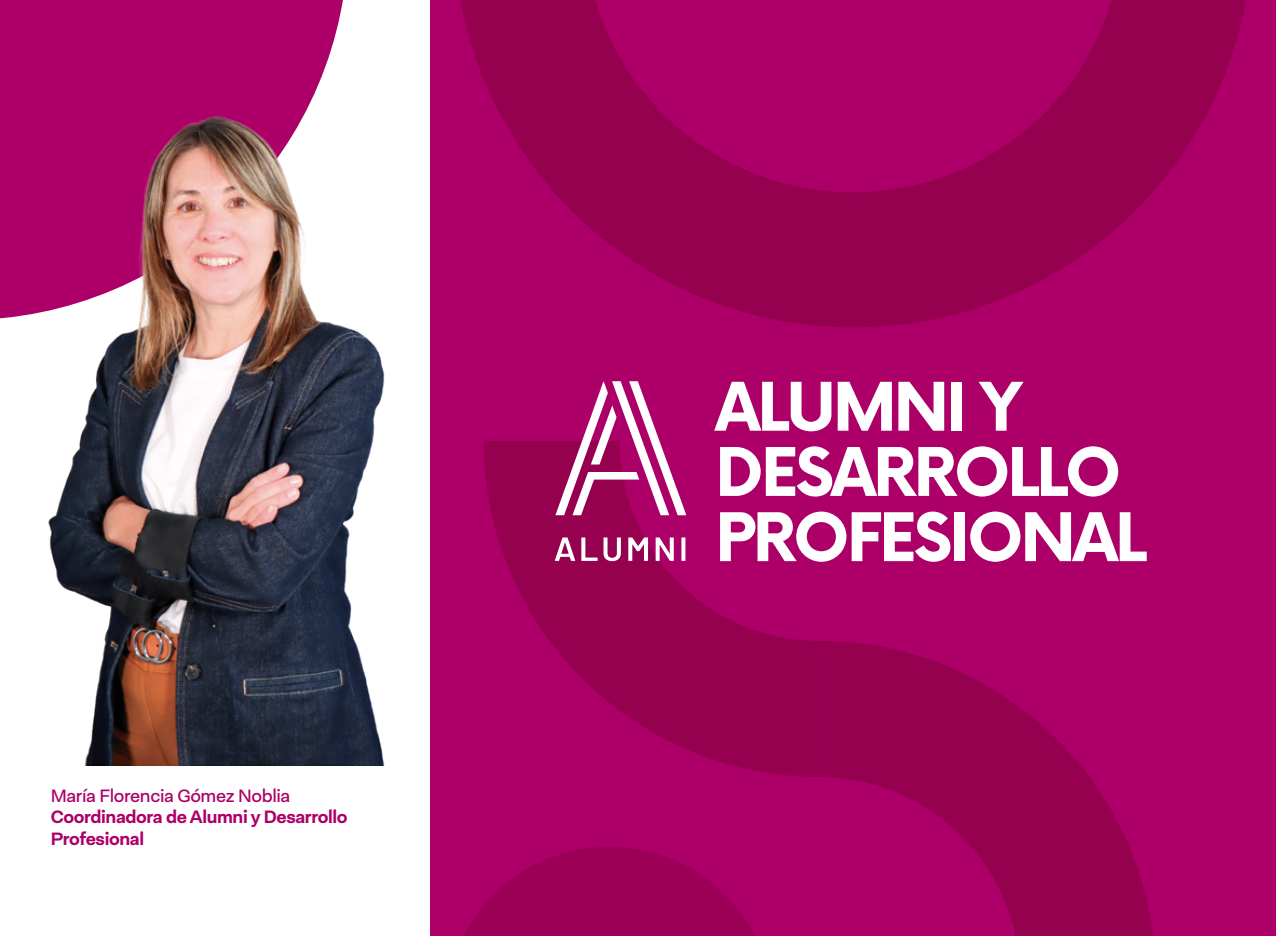
<style>
.page{position:relative;width:1276px;height:936px;background:#fff}
.page>*{position:absolute;margin:0;border:0;box-sizing:border-box;transform-origin:0 0}
.t1{font:700 65.25px/65.2px "Now";letter-spacing:-.05em;color:#fff}
.t2{font:700 18px/21.6px "Neogrotesk Ess";letter-spacing:-.02em;color:#ac0068}
.t3{font:18px "Neogrotesk Ess";letter-spacing:-.02em;color:#ac0068}
</style>
<div class="page">
<div style="left:431px;top:0;width:845px;height:935px;background:#ac0068"></div>
<svg style="left:461px;top:0;width:785px;height:327px"></svg>
<svg style="left:484px;top:441px;width:335px;height:336px"></svg>
<svg style="left:819px;top:641px;width:334px;height:294px;fill:#95004f"></svg>
<svg style="left:464px;top:847px;width:291px;height:88px"></svg>
<div style="left:0;top:0;width:343px;height:319px;background:#ac0068"></div>
<svg style="left:555px;top:537px;width:130px;height:24px;background:#bf5e93"></svg>
<svg style="left:555px;top:381px;width:131px;height:134px"></svg>
<img style="left:3px;top:91px;width:428px;height:674px">
<p class="t3" style="left:51px;top:784px;width:241px">María Florencia Gómez Noblia</p>
<p class="t2" style="left:51px;top:805px;width:298px">Coordinadora de Alumni y Desarrollo<br>Profesional</p>
<h1 class="t1" style="left:715px;top:372px;width:433px">ALUMNI Y<br>DESARROLLO<br>PROFESIONAL</h1>
</div>
